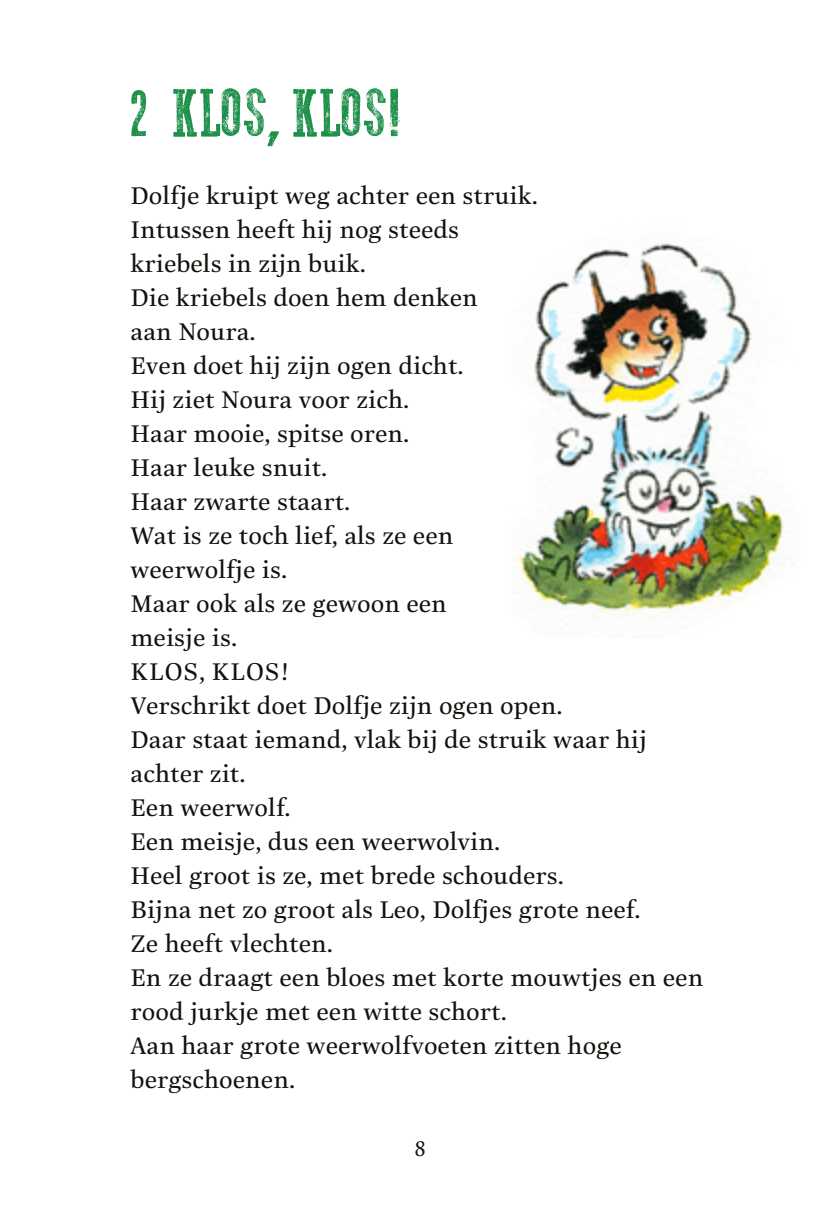
<style>
.page{position:relative;width:840px;height:1219px;background:#fff}
.page>*{position:absolute;margin:0;border:0;box-sizing:border-box;transform-origin:0 0}
.kop{font:68px "Go 2 Old Western";color:#1c8f48;scale:.9 1}
.plat{font:500 25.6px/34px "Really LT";color:#12120d}
.plat-2{font:500 25.6px "Really LT";letter-spacing:.05em;color:#12120d}
.paginacijfers{font:22px "Really LT Medium SC850";color:#12120d;scale:.9 1}
</style>
<div class="page">
<img style="left:511px;top:243px;width:273px;height:377px">
<p class="kop" style="left:130px;top:74px;width:305px">2 KLOS, KLOS!</p>
<p class="plat" style="left:130px;top:179px;width:408px">Dolfje kruipt weg achter een struik.</p>
<p class="plat" style="left:130px;top:213px;width:330px">Intussen heeft hij nog steeds kriebels in zijn buik.</p>
<p class="plat" style="left:130px;top:281px;width:348px">Die kriebels doen hem denken aan Noura.</p>
<p class="plat" style="left:130px;top:349px;width:334px">Even doet hij zijn ogen dicht.</p>
<p class="plat" style="left:130px;top:383px;width:280px">Hij ziet Noura voor zich.</p>
<p class="plat" style="left:130px;top:417px;width:280px">Haar mooie, spitse oren.</p>
<p class="plat" style="left:130px;top:451px;width:198px">Haar leuke snuit.</p>
<p class="plat" style="left:130px;top:485px;width:221px">Haar zwarte staart.</p>
<p class="plat" style="left:130px;top:519px;width:324px">Wat is ze toch lief, als ze een weerwolfje is.</p>
<p class="plat" style="left:130px;top:587px;width:317px">Maar ook als ze gewoon een meisje is.</p>
<p class="plat-2" style="left:130px;top:658px;width:159px">KLOS, KLOS!</p>
<p class="plat" style="left:130px;top:689px;width:433px">Verschrikt doet Dolfje zijn ogen open.</p>
<p class="plat" style="left:130px;top:723px;width:517px">Daar staat iemand, vlak bij de struik waar hij achter zit.</p>
<p class="plat" style="left:130px;top:791px;width:162px">Een weerwolf.</p>
<p class="plat" style="left:130px;top:825px;width:371px">Een meisje, dus een weerwolvin.</p>
<p class="plat" style="left:130px;top:859px;width:434px">Heel groot is ze, met brede schouders.</p>
<p class="plat" style="left:130px;top:893px;width:511px">Bijna net zo groot als Leo, Dolfjes grote neef.</p>
<p class="plat" style="left:130px;top:927px;width:204px">Ze heeft vlechten.</p>
<p class="plat" style="left:130px;top:961px;width:574px">En ze draagt een bloes met korte mouwtjes en een rood jurkje met een witte schort.</p>
<p class="plat" style="left:130px;top:1029px;width:492px">Aan haar grote weerwolfvoeten zitten hoge bergschoenen.</p>
<p class="paginacijfers" style="left:414px;top:1137px;width:13px">8</p>
</div>
